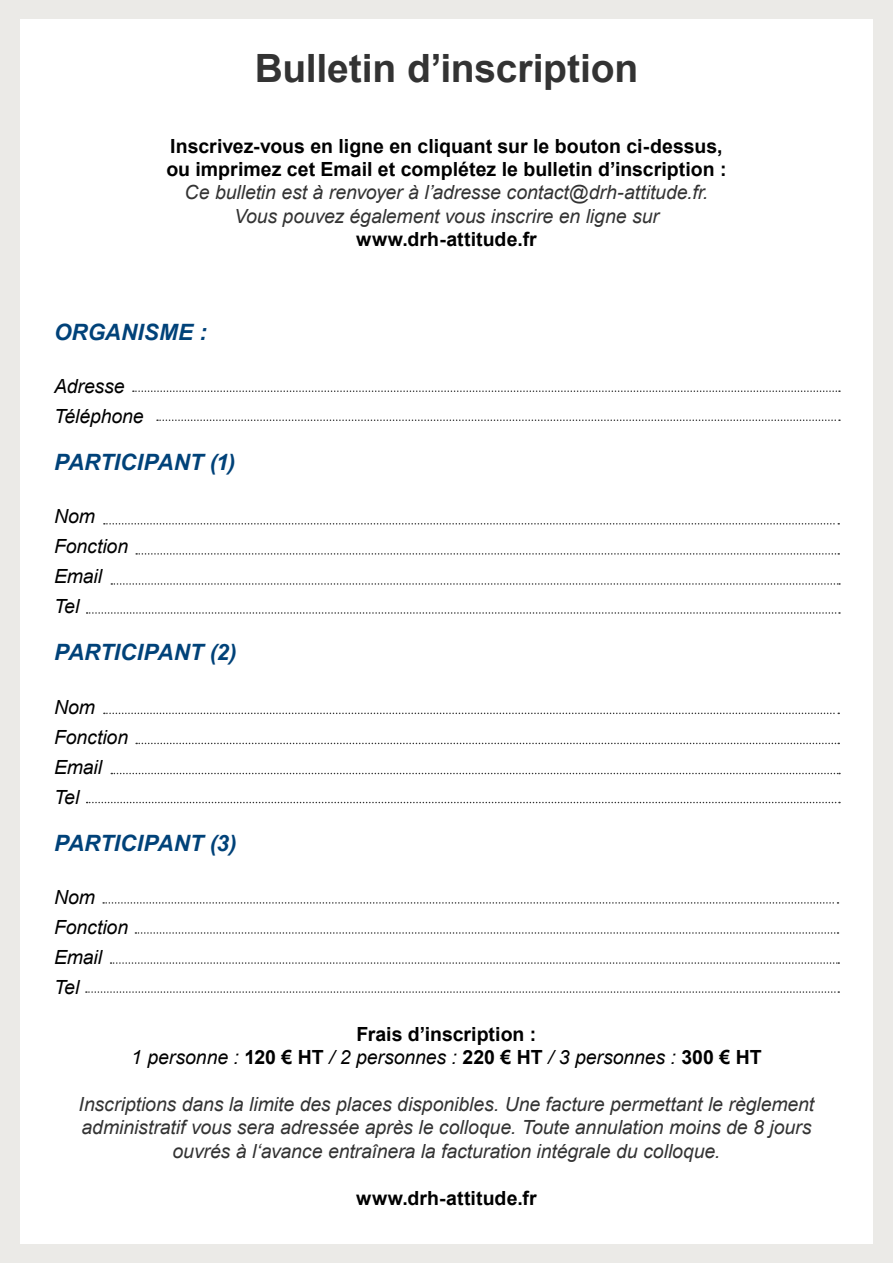
<style>
.page{position:relative;width:893px;height:1263px;background:#ebeae7}
.page>*{position:absolute;margin:0;border:0;box-sizing:border-box;transform-origin:0 0}
.t1{font:700 39px "Arial";letter-spacing:-.005em;color:#333}
.t2{font:italic 700 22.5px "Arial";letter-spacing:-.005em;color:#004279}
.t3{font:italic 19.5px/23.4px "Arial";letter-spacing:-.005em;color:#333;text-align:center}
.t4{font:700 19.5px/23.4px "Arial";color:#000}
.t5{font:italic 19.5px/30px "Arial";letter-spacing:-.005em;color:#000}
.s1{font-weight:400;font-style:italic}
</style>
<div class="page">
<div style="left:20px;top:19px;width:853px;height:1225px;background:#fff"></div>
<svg style="left:133px;top:390px;width:707px;height:2px"></svg>
<svg style="left:157px;top:419px;width:683px;height:2px"></svg>
<svg style="left:104px;top:523px;width:735px;height:1px"></svg>
<svg style="left:136px;top:553px;width:703px;height:2px"></svg>
<svg style="left:111px;top:583px;width:729px;height:2px"></svg>
<svg style="left:87px;top:612px;width:753px;height:2px"></svg>
<svg style="left:104px;top:713px;width:735px;height:1px"></svg>
<svg style="left:136px;top:743px;width:703px;height:1px"></svg>
<svg style="left:111px;top:773px;width:729px;height:1px"></svg>
<svg style="left:87px;top:802px;width:753px;height:1px"></svg>
<svg style="left:103px;top:902px;width:735px;height:2px"></svg>
<svg style="left:135px;top:932px;width:703px;height:2px"></svg>
<svg style="left:111px;top:962px;width:728px;height:2px"></svg>
<svg style="left:86px;top:991px;width:753px;height:2px"></svg>
<h1 class="t1" style="left:255px;top:43px;width:385px">Bulletin d’inscription</h1>
<p class="t4" style="left:166px;top:135px;width:562px">Inscrivez-vous en ligne en cliquant sur le bouton ci-dessus, ou imprimez cet Email et complétez le bulletin d’inscription :</p>
<p class="t3" style="left:185px;top:181px;width:525px">Ce bulletin est à renvoyer à l’adresse contact@drh-attitude.fr.<br>Vous pouvez également vous inscrire en ligne sur</p>
<p class="t4" style="left:356px;top:228px;width:182px">www.drh-attitude.fr</p>
<p class="t2" style="left:54px;top:317px;width:154px">ORGANISME :</p>
<p class="t5" style="left:54px;top:372px;width:91px">Adresse<br>Téléphone</p>
<p class="t2" style="left:54px;top:447px;width:183px">PARTICIPANT (1)</p>
<p class="t5" style="left:54px;top:502px;width:76px">Nom<br>Fonction<br>Email<br>Tel</p>
<p class="t2" style="left:54px;top:638px;width:184px">PARTICIPANT (2)</p>
<p class="t5" style="left:54px;top:692px;width:76px">Nom<br>Fonction<br>Email<br>Tel</p>
<p class="t2" style="left:54px;top:828px;width:184px">PARTICIPANT (3)</p>
<p class="t5" style="left:54px;top:882px;width:76px">Nom<br>Fonction<br>Email<br>Tel</p>
<p class="t4" style="left:131px;top:1023px;width:632px;text-align:center">Frais d’inscription :<br><span class="s1">1 personne :</span> 120 € HT <span class="s1">/ 2 personnes :</span> 220 € HT <span class="s1">/ 3 personnes :</span> 300 € HT</p>
<p class="t3" style="left:79px;top:1093px;width:737px">Inscriptions dans la limite des places disponibles. Une facture permettant le règlement administratif vous sera adressée après le colloque. Toute annulation moins de 8 jours ouvrés à l‘avance entraînera la facturation intégrale du colloque.</p>
<p class="t4" style="left:356px;top:1186px;width:182px">www.drh-attitude.fr</p>
</div>
